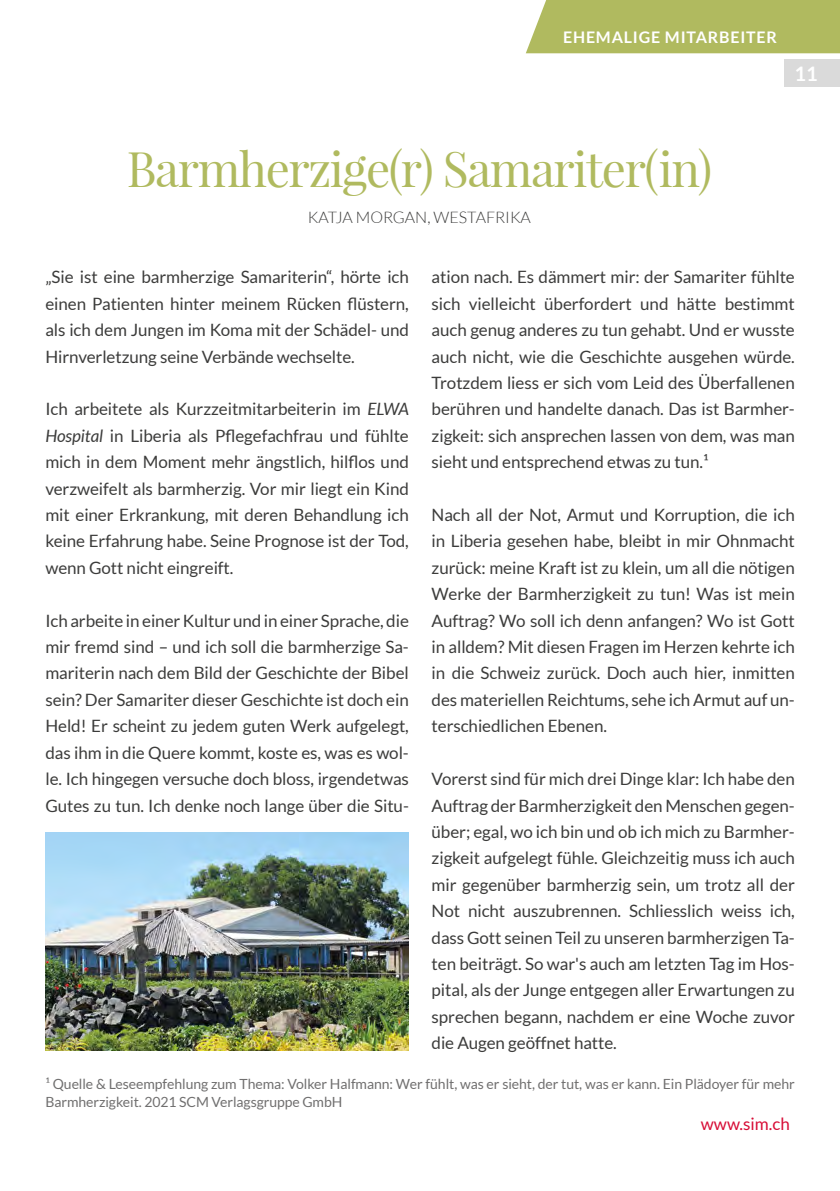
<style>
.page{position:relative;width:840px;height:1191px;background:#fff}
.page>*{position:absolute;margin:0;border:0;box-sizing:border-box;transform-origin:0 0}
.t1{font:48px "Playfair Display";letter-spacing:-.03em;color:#b0ba5f}
.t2{font:700 20px "Lato";color:#fff}
.t3{font:17px/26.4px "Lato";letter-spacing:-.005em;color:#3c3c3b;text-align:justify}
.t4{font:17px "Lato";color:#d70d36}
.t5{font:300 16px "Lato";color:#3c3c3b}
.t6{font:700 16px "Lato";letter-spacing:.05em;color:#fff}
.t7{font:14px/18px "Lato";letter-spacing:-.005em;color:#706f6f}
.s1{font-style:italic}
</style>
<div class="page">
<img style="left:45px;top:832px;width:363px;height:218px">
<div style="left:784px;top:60px;width:55px;height:27px;background:#dadada"></div>
<div style="left:526px;top:0;width:313px;height:53px;background:#b0ba5f"></div>
<p class="t6" style="left:563px;top:28px;width:215px">EHEMALIGE MITARBEITER</p>
<p class="t2" style="left:794px;top:63px;width:25px">11</p>
<h1 class="t1" style="left:127px;top:139px;width:586px">Barmherzige(r) Samariter(in)</h1>
<p class="t5" style="left:308px;top:209px;width:224px">KATJA MORGAN, WESTAFRIKA</p>
<p class="t3" style="left:45px;top:264px;width:365px">„Sie ist eine barmherzige Samariterin“, hörte ich einen Patienten hinter meinem Rücken flüstern, als ich dem Jungen im Koma mit der Schädel- und Hirnverletzung seine Verbände wechselte.</p>
<p class="t3" style="left:45px;top:396px;width:365px">Ich arbeitete als Kurzzeitmitarbeiterin im <span class="s1">ELWA Hospital</span> in Liberia als Pflegefachfrau und fühlte mich in dem Moment mehr ängstlich, hilflos und verzweifelt als barmherzig. Vor mir liegt ein Kind mit einer Erkrankung, mit deren Behandlung ich keine Erfahrung habe. Seine Prognose ist der Tod, wenn Gott nicht eingreift.</p>
<p class="t3" style="left:45px;top:607px;width:365px">Ich arbeite in einer Kultur und in einer Sprache, die mir fremd sind – und ich soll die barmherzige Sa&shy;mariterin nach dem Bild der Geschichte der Bibel sein? Der Samariter dieser Geschichte ist doch ein Held! Er scheint zu jedem guten Werk aufgelegt, das ihm in die Quere kommt, koste es, was es wol&shy;le. Ich hingegen versuche doch bloss, irgendetwas Gutes zu tun. Ich denke noch lange über die Situ-</p>
<p class="t3" style="left:431px;top:264px;width:364px">ation nach. Es dämmert mir: der Samariter fühlte sich vielleicht überfordert und hätte bestimmt auch genug anderes zu tun gehabt. Und er wusste auch nicht, wie die Geschichte ausgehen würde.<br>Trotzdem liess er sich vom Leid des Überfallenen berühren und handelte danach. Das ist Barmher&shy;zigkeit: sich ansprechen lassen von dem, was man sieht und entsprechend etwas zu tun.¹</p>
<p class="t3" style="left:431px;top:501px;width:364px">Nach all der Not, Armut und Korruption, die ich in Liberia gesehen habe, bleibt in mir Ohnmacht zurück: meine Kraft ist zu klein, um all die nötigen Werke der Barmherzigkeit zu tun! Was ist mein Auftrag? Wo soll ich denn anfangen? Wo ist Gott in alldem? Mit diesen Fragen im Herzen kehrte ich in die Schweiz zurück. Doch auch hier, inmitten des materiellen Reichtums, sehe ich Armut auf un&shy;terschiedlichen Ebenen.</p>
<p class="t3" style="left:431px;top:765px;width:364px">Vorerst sind für mich drei Dinge klar: Ich habe den Auftrag der Barmherzigkeit den Menschen gegen&shy;über; egal, wo ich bin und ob ich mich zu Barmher&shy;zigkeit aufgelegt fühle. Gleichzeitig muss ich auch mir gegenüber barmherzig sein, um trotz all der Not nicht auszubrennen. Schliesslich weiss ich, dass Gott seinen Teil zu unseren barmherzigen Ta&shy;ten beiträgt. So war's auch am letzten Tag im Hos&shy;pital, als der Junge entgegen aller Erwartungen zu sprechen begann, nachdem er eine Woche zuvor die Augen geöffnet hatte.</p>
<p class="t7" style="left:45px;top:1074px;width:750px">¹ Quelle &amp; Leseempfehlung zum Thema: Volker Halfmann: Wer fühlt, was er sieht, der tut, was er kann. Ein Plädoyer für mehr<br>Barmherzigkeit. 2021 SCM Verlagsgruppe GmbH</p>
<p class="t4" style="left:700px;top:1114px;width:90px">www.sim.ch</p>
</div>
